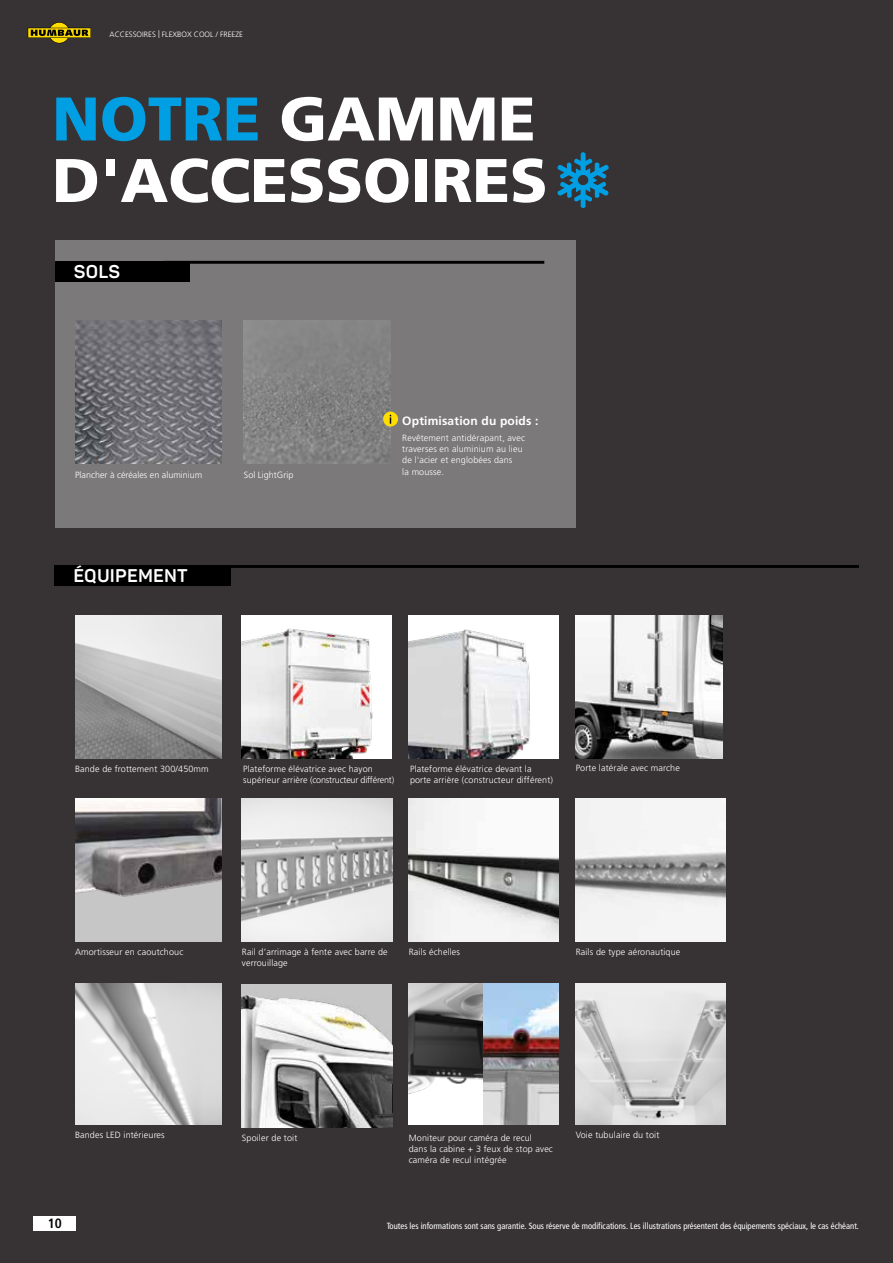
<style>
.page{position:relative;width:893px;height:1263px;background:#373334}
.page>*{position:absolute;margin:0;border:0;box-sizing:border-box;transform-origin:0 0}
.t1{font:61.5px/61.5px "Frutiger LT 75 Blk";color:#fff}
.t2{font:700 18.15px "Panton";letter-spacing:.01em;color:#fff}
.t3{font:13.5px "Frutiger LT 67 Bd Cn";color:#000}
.t4{font:12px "Frutiger LT 65 Bd";letter-spacing:.015em;color:#fff}
.t5{font:9px/11.2px "Frutiger LT 45 Lt";letter-spacing:.015em;color:#fff}
.t6{font:9px "Frutiger LT 57 Cn";color:#fff}
.t7{font:7.65px "Frutiger LT 45 Lt";color:#fff}
.s1{color:#009fe3}
</style>
<div class="page">
<div style="left:55px;top:240px;width:520px;height:287px;background:#7b7979"></div>
<img style="left:244px;top:320px;width:146px;height:143px">
<img style="left:75px;top:320px;width:147px;height:143px">
<hr style="left:164px;top:261px;width:380px;height:3px;background:#000">
<div style="left:55px;top:261px;width:135px;height:21px;background:#000"></div>
<div style="left:54px;top:565px;width:176px;height:21px;background:#000"></div>
<img style="left:75px;top:984px;width:147px;height:141px">
<img style="left:409px;top:615px;width:150px;height:144px">
<img style="left:75px;top:798px;width:147px;height:143px">
<img style="left:409px;top:798px;width:150px;height:143px">
<img style="left:242px;top:798px;width:150px;height:143px">
<img style="left:576px;top:798px;width:150px;height:143px">
<img style="left:576px;top:984px;width:150px;height:141px">
<img style="left:409px;top:984px;width:75px;height:141px">
<img style="left:75px;top:615px;width:147px;height:144px">
<hr style="left:144px;top:565px;width:715px;height:3px;background:#000">
<img style="left:484px;top:984px;width:75px;height:141px">
<svg style="left:28px;top:22px;width:63px;height:21px"></svg>
<svg style="left:557px;top:152px;width:52px;height:56px"></svg>
<svg style="left:383px;top:412px;width:15px;height:14px"></svg>
<img style="left:242px;top:984px;width:150px;height:143px">
<img style="left:576px;top:615px;width:146px;height:144px">
<img style="left:242px;top:615px;width:150px;height:144px">
<div style="left:34px;top:1216px;width:42px;height:15px;background:#fff"></div>
<p class="t7" style="left:110px;top:30px;width:135px">ACCESSOIRES | FLEXBOX COOL / FREEZE</p>
<h1 class="t1" style="left:52px;top:88px;width:497px"><span class="s1">NOTRE</span> GAMME<br>D'ACCESSOIRES</h1>
<h2 class="t2" style="left:74px;top:260px;width:48px">SOLS</h2>
<p class="t5" style="left:75px;top:470px;width:129px">Plancher à céréales en aluminium</p>
<p class="t5" style="left:244px;top:470px;width:51px">Sol LightGrip</p>
<h2 class="t2" style="left:73px;top:564px;width:116px">ÉQUIPEMENT</h2>
<h3 class="t4" style="left:402px;top:413px;width:138px">Optimisation du poids :</h3>
<p class="t5" style="left:402px;top:432px;width:124px">Revêtement antidérapant, avec traverses en aluminium au lieu de l'acier et englobées dans<br>la mousse.</p>
<p class="t5" style="left:75px;top:763px;width:135px">Bande de frottement 300/450mm</p>
<p class="t5" style="left:576px;top:762px;width:106px">Porte latérale avec marche</p>
<p class="t5" style="left:410px;top:763px;width:145px">Plateforme élévatrice devant la porte arrière (constructeur différent)</p>
<p class="t5" style="left:243px;top:763px;width:152px">Plateforme élévatrice avec hayon supérieur arrière (constructeur différent)</p>
<p class="t5" style="left:75px;top:946px;width:110px">Amortisseur en caoutchouc</p>
<p class="t5" style="left:242px;top:946px;width:147px">Rail d’arrimage à fente avec barre de</p>
<p class="t5" style="left:409px;top:946px;width:53px">Rails échelles</p>
<p class="t5" style="left:242px;top:957px;width:47px">verrouillage</p>
<p class="t5" style="left:576px;top:946px;width:106px">Rails de type aéronautique</p>
<p class="t5" style="left:75px;top:1129px;width:91px">Bandes LED intérieures</p>
<h3 class="t3" style="left:48px;top:1215px;width:16px">10</h3>
<p class="t5" style="left:242px;top:1132px;width:57px">Spoiler de toit</p>
<p class="t5" style="left:409px;top:1132px;width:146px">Moniteur pour caméra de recul<br>dans la cabine + 3 feux de stop avec caméra de recul intégrée</p>
<p class="t5" style="left:576px;top:1129px;width:85px">Voie tubulaire du toit</p>
<p class="t6" style="left:387px;top:1220px;width:474px">Toutes les informations sont sans garantie. Sous réserve de modifications. Les illustrations présentent des équipements spéciaux, le cas échéant.</p>
</div>
